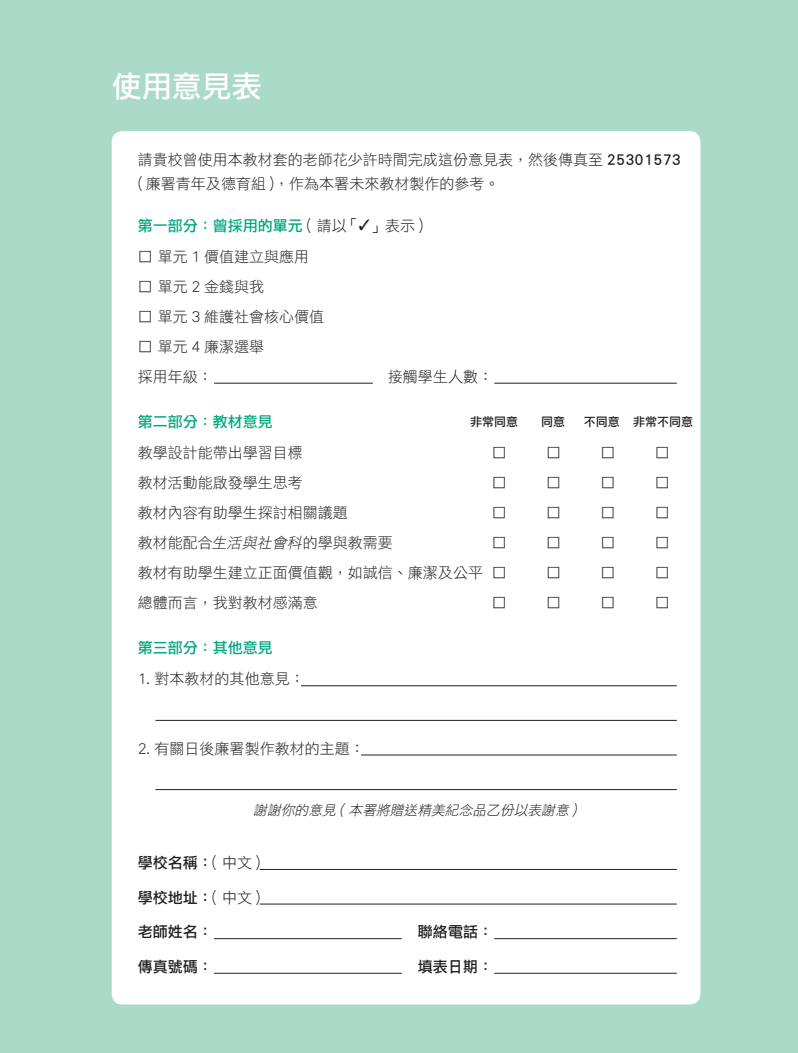
<style>
.page{position:relative;width:798px;height:1053px;background:#fff}
.page>*{position:absolute;margin:0;border:0;box-sizing:border-box;transform-origin:0 0}
.t1{font:30px "DF Li Hei HK W5";color:#fff}
.t2{font:15px/23.8px "DF Li Hei HK W3";color:#231f20}
.t3{font:15px "DF Li Hei HK W5";color:#00a77f}
.t4{font:15px "DF Li Hei HK W5";color:#231f20}
.t5{font:italic 13.75px "DF Li Hei HK W3";color:#231f20}
.t6{font:12px "DF Li Hei HK W5";color:#231f20}
.s1{font-family:"DF Li Hei HK W5"}
.s2{font-family:"DF Li Hei HK W3";color:#231f20}
.s3{color:#231f20}
.s4{font-style:italic}
.s5{font-family:"DF Li Hei HK W3"}
</style>
<div class="page">
<div style="left:0;top:0;width:797px;height:1052px;background:#abdac6"></div>
<div style="left:112px;top:131px;width:588px;height:873px;background:#fff;border-radius:11px"></div>
<hr style="left:214px;top:383px;width:159px;height:1px;background:#231f20">
<hr style="left:494px;top:383px;width:182px;height:1px;background:#231f20">
<hr style="left:301px;top:685px;width:375px;height:1px;background:#231f20">
<hr style="left:155px;top:720px;width:521px;height:1px;background:#231f20">
<hr style="left:361px;top:754px;width:315px;height:1px;background:#231f20">
<hr style="left:155px;top:789px;width:521px;height:1px;background:#231f20">
<hr style="left:259px;top:868px;width:417px;height:1px;background:#231f20">
<hr style="left:259px;top:903px;width:417px;height:1px;background:#231f20">
<hr style="left:214px;top:938px;width:187px;height:1px;background:#231f20">
<hr style="left:494px;top:938px;width:182px;height:1px;background:#231f20">
<hr style="left:214px;top:972px;width:187px;height:1px;background:#231f20">
<hr style="left:494px;top:972px;width:182px;height:1px;background:#231f20">
<h1 class="t1" style="left:112px;top:70px;width:151px">使用意見表</h1>
<p class="t2" style="left:138px;top:148px;width:544px">請貴校曾使用本教材套的老師花少許時間完成這份意見表，然後傳真至 <span class="s1">2530 1573 </span>( 廉署青年及德育組 )，作為本署未來教材製作的參考。</p>
<p class="t3" style="left:138px;top:217px;width:294px">第一部分：曾採用的單元<span class="s2">（請以「</span><span class="s3">✓</span><span class="s2">」表示）</span></p>
<p class="t2" style="left:138px;top:244px;width:173px">□ 單元 1 價值建立與應用</p>
<p class="t2" style="left:138px;top:274px;width:128px">□ 單元 2 金錢與我</p>
<p class="t2" style="left:138px;top:304px;width:188px">□ 單元 3 維護社會核心價值</p>
<p class="t2" style="left:138px;top:331px;width:128px;line-height:30px">□ 單元 4 廉潔選舉採用年級：</p>
<p class="t2" style="left:388px;top:364px;width:106px">接觸學生人數：</p>
<p class="t3" style="left:138px;top:413px;width:136px">第二部分：教材意見</p>
<p class="t6" style="left:470px;top:415px;width:49px">非常同意</p>
<p class="t6" style="left:541px;top:415px;width:26px">同意</p>
<p class="t6" style="left:583px;top:415px;width:111px">不同意 非常不同意</p>
<p class="t2" style="left:138px;top:440px;width:167px">教學設計能帶出學習目標</p>
<p class="t2" style="left:492px;top:440px;width:16px">□</p>
<p class="t2" style="left:546px;top:440px;width:16px">□</p>
<p class="t2" style="left:600px;top:440px;width:16px">□</p>
<p class="t2" style="left:654px;top:440px;width:16px">□</p>
<p class="t2" style="left:138px;top:470px;width:167px">教材活動能啟發學生思考</p>
<p class="t2" style="left:491px;top:470px;width:16px">□</p>
<p class="t2" style="left:546px;top:470px;width:16px">□</p>
<p class="t2" style="left:600px;top:470px;width:16px">□</p>
<p class="t2" style="left:654px;top:470px;width:16px">□</p>
<p class="t2" style="left:138px;top:500px;width:212px">教材內容有助學生探討相關議題</p>
<p class="t2" style="left:491px;top:500px;width:16px">□</p>
<p class="t2" style="left:546px;top:500px;width:16px">□</p>
<p class="t2" style="left:600px;top:500px;width:16px">□</p>
<p class="t2" style="left:654px;top:500px;width:16px">□</p>
<p class="t2" style="left:138px;top:530px;width:257px">教材能配合<span class="s4">生活與社會科</span>的學與教需要</p>
<p class="t2" style="left:492px;top:530px;width:16px">□</p>
<p class="t2" style="left:546px;top:530px;width:16px">□</p>
<p class="t2" style="left:600px;top:530px;width:16px">□</p>
<p class="t2" style="left:654px;top:530px;width:16px">□</p>
<p class="t2" style="left:138px;top:560px;width:370px">教材有助學生建立正面價值觀，如誠信、廉潔及公平 □</p>
<p class="t2" style="left:546px;top:560px;width:16px">□</p>
<p class="t2" style="left:600px;top:560px;width:16px">□</p>
<p class="t2" style="left:654px;top:560px;width:16px">□</p>
<p class="t2" style="left:138px;top:590px;width:181px">總體而言，我對教材感滿意</p>
<p class="t2" style="left:491px;top:590px;width:16px">□</p>
<p class="t2" style="left:546px;top:590px;width:16px">□</p>
<p class="t2" style="left:600px;top:590px;width:16px">□</p>
<p class="t2" style="left:654px;top:590px;width:16px">□</p>
<p class="t3" style="left:138px;top:639px;width:136px">第三部分：其他意見</p>
<p class="t2" style="left:138px;top:666px;width:168px">1. 對本教材的其他意見：</p>
<p class="t2" style="left:138px;top:736px;width:228px">2. 有關日後廉署製作教材的主題：</p>
<p class="t5" style="left:253px;top:802px;width:334px">謝謝你的意見（本署將贈送精美紀念品乙份以表謝意）</p>
<p class="t4" style="left:138px;top:854px;width:131px">學校名稱：<span class="s5">（中文）</span></p>
<p class="t4" style="left:138px;top:889px;width:131px">學校地址：<span class="s5">（中文）</span></p>
<p class="t4" style="left:138px;top:923px;width:77px">老師姓名：</p>
<p class="t4" style="left:418px;top:923px;width:76px">聯絡電話：</p>
<p class="t4" style="left:138px;top:958px;width:77px">傳真號碼：</p>
<p class="t4" style="left:418px;top:958px;width:76px">填表日期：</p>
</div>
